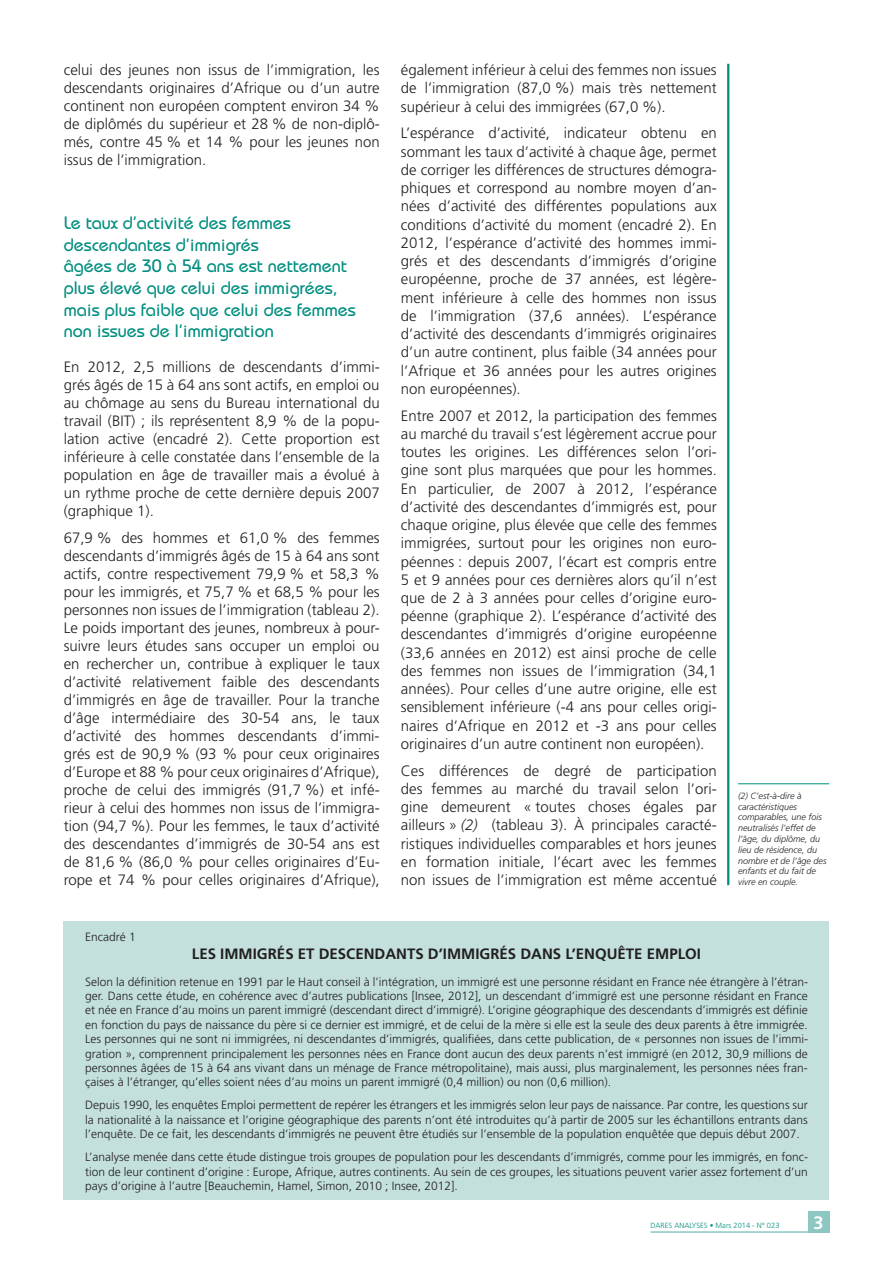
<style>
.page{position:relative;width:893px;height:1263px;background:#fff}
.page>*{position:absolute;margin:0;border:0;box-sizing:border-box;transform-origin:0 0}
.t1{font:500 18px/21.6px "Bauhaus";color:#008e7f}
.t2{font:700 18px "Frutiger";color:#fff}
.t3{font:300 15px/18.3px "Frutiger";color:#231f20;text-align:justify}
.t4{font:700 15px "Frutiger";color:#231f20}
.t5{font:300 12px/14.4px "Frutiger";color:#231f20;text-align:justify}
.t6{font:italic 300 9px/10.8px "Frutiger";color:#231f20}
.t7{font:300 7.5px "Frutiger";color:#008e7f}
.s1{font-style:italic}
</style>
<div class="page">
<div style="left:64px;top:921px;width:765px;height:278px;background:#c3e0dd"></div>
<div style="left:808px;top:1211px;width:21px;height:22px;background:#8cc7c2"></div>
<hr style="left:651px;top:1231px;width:178px;height:2px;background:#8cc7c2">
<hr style="left:727px;top:64px;width:2px;height:821px;background:#008e7f">
<hr style="left:738px;top:783px;width:91px;height:1px;background:#008e7f">
<p class="t3" style="left:64px;top:61px;width:317px">celui des jeunes non issus de l’immigration, les descendants originaires d’Afrique ou d’un autre continent non européen comptent environ 34 % de diplômés du supérieur et 28 % de non-diplô&shy;més, contre 45 % et 14 % pour les jeunes non issus de l’immigration.</p>
<p class="t1" style="left:64px;top:212px;width:294px">Le taux d’activité des femmes descendantes d’immigrés<br>âgées de 30 à 54 ans est nettement plus élevé que celui des immigrées, mais plus faible que celui des femmes non issues de l’immigration</p>
<p class="t3" style="left:64px;top:358px;width:317px">En 2012, 2,5 millions de descendants d’immi&shy;grés âgés de 15 à 64 ans sont actifs, en emploi ou au chômage au sens du Bureau international du travail (BIT) ; ils représentent 8,9 % de la popu&shy;lation active (encadré 2). Cette proportion est inférieure à celle constatée dans l’ensemble de la population en âge de travailler mais a évolué à un rythme proche de cette dernière depuis 2007 (graphique 1).</p>
<p class="t3" style="left:64px;top:529px;width:317px">67,9 % des hommes et 61,0 % des femmes descendants d’immigrés âgés de 15 à 64 ans sont actifs, contre respectivement 79,9 % et 58,3 % pour les immigrés, et 75,7 % et 68,5 % pour les personnes non issues de l’immigration (tableau 2).<br>Le poids important des jeunes, nombreux à pour&shy;suivre leurs études sans occuper un emploi ou en rechercher un, contribue à expliquer le taux d’activité relativement faible des descendants d’immigrés en âge de travailler. Pour la tranche d’âge intermédiaire des 30-54 ans, le taux d’activité des hommes descendants d’immi&shy;grés est de 90,9 % (93 % pour ceux originaires d’Europe et 88 % pour ceux originaires d’Afrique), proche de celui des immigrés (91,7 %) et infé&shy;rieur à celui des hommes non issus de l’immigra&shy;tion (94,7 %). Pour les femmes, le taux d’activité des descendantes d’immigrés de 30-54 ans est de 81,6 % (86,0 % pour celles originaires d’Eu&shy;rope et 74 % pour celles originaires d’Afrique),</p>
<p class="t5" style="left:85px;top:929px;width:52px">Encadré 1</p>
<p class="t3" style="left:401px;top:61px;width:317px">également inférieur à celui des femmes non issues de l’immigration (87,0 %) mais très nettement supérieur à celui des immigrées (67,0 %).</p>
<p class="t3" style="left:401px;top:124px;width:317px">L’espérance d’activité, indicateur obtenu en sommant les taux d’activité à chaque âge, permet de corriger les différences de structures démogra&shy;phiques et correspond au nombre moyen d’an&shy;nées d’activité des différentes populations aux conditions d’activité du moment (encadré 2). En 2012, l’espérance d’activité des hommes immi&shy;grés et des descendants d’immigrés d’origine européenne, proche de 37 années, est légère&shy;ment inférieure à celle des hommes non issus de l’immigration (37,6 années). L’espérance d’activité des descendants d’immigrés originaires d’un autre continent, plus faible (34 années pour l’Afrique et 36 années pour les autres origines non européennes).</p>
<p class="t3" style="left:401px;top:406px;width:317px">Entre 2007 et 2012, la participation des femmes au marché du travail s’est légèrement accrue pour toutes les origines. Les différences selon l’ori&shy;gine sont plus marquées que pour les hommes.<br>En particulier, de 2007 à 2012, l’espérance d’activité des descendantes d’immigrés est, pour chaque origine, plus élevée que celle des femmes immigrées, surtout pour les origines non euro&shy;péennes : depuis 2007, l’écart est compris entre 5 et 9 années pour ces dernières alors qu’il n’est que de 2 à 3 années pour celles d’origine euro&shy;péenne (graphique 2). L’espérance d’activité des descendantes d’immigrés d’origine européenne (33,6 années en 2012) est ainsi proche de celle des femmes non issues de l’immigration (34,1 années). Pour celles d’une autre origine, elle est sensiblement inférieure (-4 ans pour celles origi&shy;naires d’Afrique en 2012 et -3 ans pour celles originaires d’un autre continent non européen).</p>
<p class="t3" style="left:401px;top:761px;width:317px">Ces différences de degré de participation des femmes au marché du travail selon l’ori&shy;gine demeurent « toutes choses égales par ailleurs » <span class="s1">(2)</span> (tableau 3). à principales caracté&shy;ristiques individuelles comparables et hors jeunes en formation initiale, l’écart avec les femmes non issues de l’immigration est même accentué</p>
<p class="t6" style="left:738px;top:790px;width:90px">(2) C’est-à-dire à caractéristiques comparables, une fois neutralisés l’effet de l’âge, du diplôme, du lieu de résidence, du nombre et de l’âge des enfants et du fait de vivre en couple.</p>
<p class="t4" style="left:192px;top:944px;width:510px">LES IMMIGRÉS ET DESCENDANTS D’IMMIGRÉS DANS L’ENQUÊTE EMPLOI</p>
<p class="t5" style="left:85px;top:974px;width:724px">Selon la définition retenue en 1991 par le Haut conseil à l’intégration, un immigré est une personne résidant en France née étrangère à l’étran&shy;ger. Dans cette étude, en cohérence avec d’autres publications [Insee, 2012], un descendant d’immigré est une personne résidant en France et née en France d’au moins un parent immigré (descendant direct d’immigré). L’origine géographique des descendants d’immigrés est définie en fonction du pays de naissance du père si ce dernier est immigré, et de celui de la mère si elle est la seule des deux parents à être immigrée.<br>Les personnes qui ne sont ni immigrées, ni descendantes d’immigrés, qualifiées, dans cette publication, de « personnes non issues de l’immi&shy;gration », comprennent principalement les personnes nées en France dont aucun des deux parents n’est immigré (en 2012, 30,9 millions de personnes âgées de 15 à 64 ans vivant dans un ménage de France métropolitaine), mais aussi, plus marginalement, les personnes nées fran&shy;çaises à l’étranger, qu’elles soient nées d’au moins un parent immigré (0,4 million) ou non (0,6 million).</p>
<p class="t5" style="left:85px;top:1098px;width:724px">Depuis 1990, les enquêtes Emploi permettent de repérer les étrangers et les immigrés selon leur pays de naissance. Par contre, les questions sur la nationalité à la naissance et l’origine géographique des parents n’ont été introduites qu’à partir de 2005 sur les échantillons entrants dans l’enquête. De ce fait, les descendants d’immigrés ne peuvent être étudiés sur l’ensemble de la population enquêtée que depuis début 2007.</p>
<p class="t5" style="left:85px;top:1150px;width:724px">L’analyse menée dans cette étude distingue trois groupes de population pour les descendants d’immigrés, comme pour les immigrés, en fonc&shy;tion de leur continent d’origine : Europe, Afrique, autres continents. Au sein de ces groupes, les situations peuvent varier assez fortement d’un pays d’origine à l’autre [Beauchemin, Hamel, Simon, 2010 ; Insee, 2012].</p>
<p class="t7" style="left:651px;top:1221px;width:130px">DARES ANALYSES • Mars 2014 - N° 023</p>
<p class="t2" style="left:813px;top:1212px;width:12px">3</p>
</div>
